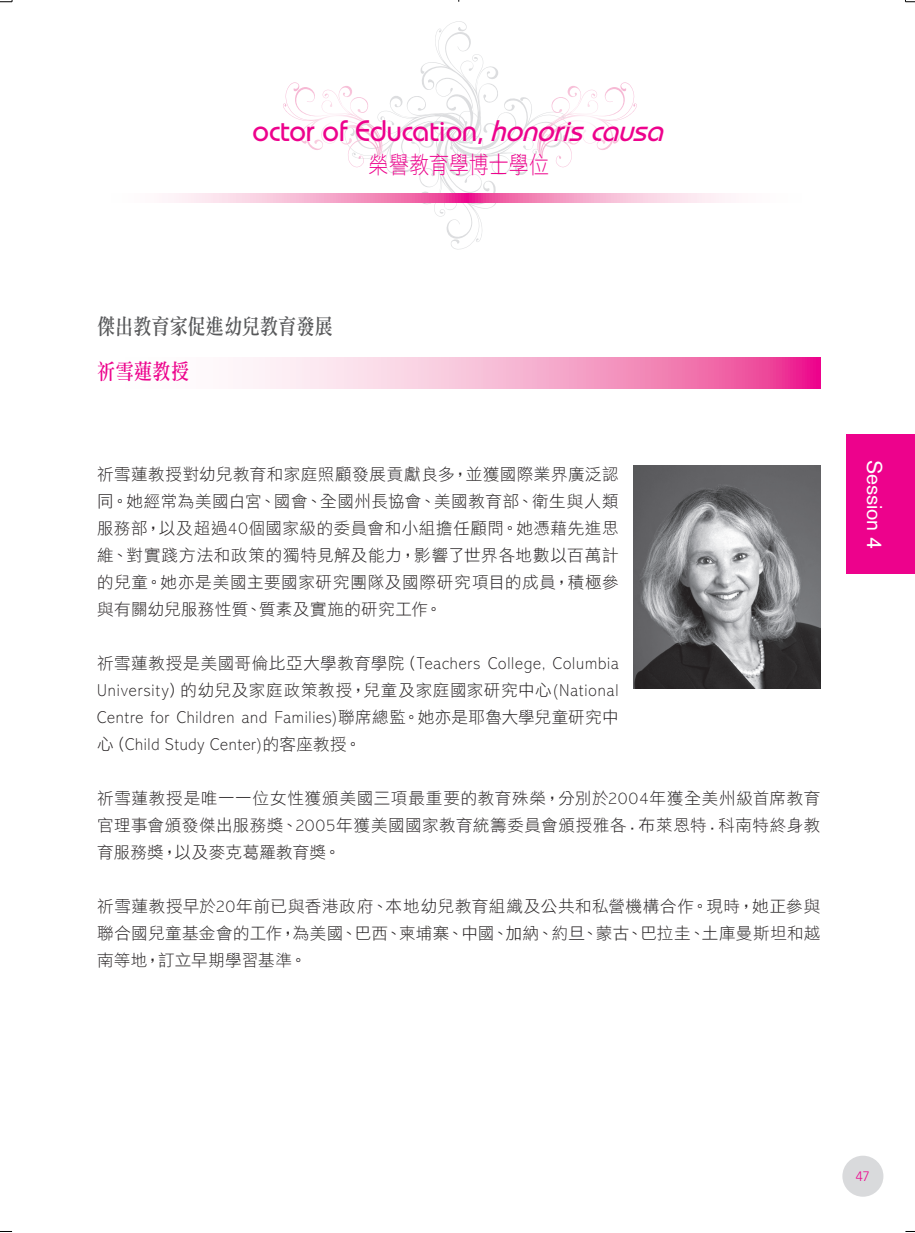
<style>
.page{position:relative;width:915px;height:1233px;background:#fff}
.page>*{position:absolute;margin:0;border:0;box-sizing:border-box;transform-origin:0 0}
.t1{font:500 29.7px "Bauhaus";letter-spacing:-.01em;color:#ed028c}
.t2{font:23.7px "DF Li Hei Lt HK BF";letter-spacing:.01em;color:#ed028c;scale:.83 1}
.t3{font:21.6px "DF Li Song Md HK BF";letter-spacing:.01em;color:#57585a;scale:.83 1}
.t4{font:21.6px "DF Li Song Md HK BF";letter-spacing:.03em;color:#ed028c;scale:.83 1}
.t5{font:21px "Akzidenz Grotesk";color:#fff}
.RB{font:16.5px/27px "DF Li Hei Lt HK BF";letter-spacing:.04em;color:#231f20;text-align:justify}
.RB-2{font:16.5px "DF Li Hei Lt HK BF";letter-spacing:.015em;color:#231f20}
.t6{font:300 13.5px "Avenir";color:#ed028c}
.s1{font-style:italic}
</style>
<div class="page">
<svg style="left:242px;top:357px;width:578px;height:31px;background:#f5a4cb"></svg>
<svg style="left:0;top:0;width:13px;height:2px"></svg>
<svg style="left:283px;top:21px;width:351px;height:229px"></svg>
<svg style="left:168px;top:193px;width:563px;height:9px;background:#f5a6cb"></svg>
<div style="left:846px;top:434px;width:69px;height:140px;background:#ed028c"></div>
<img style="left:633px;top:465px;width:187px;height:223px">
<div style="left:842px;top:1155px;width:41px;height:41px;background:#d9dadc;border-radius:50%"></div>
<p class="t1" style="left:252px;top:113px;width:420px">octor of Education, <span class="s1">honoriscausa</span></p>
<p class="t2" style="left:368px;top:152px;width:219px">榮譽教育學博士學位</p>
<p class="t3" style="left:97px;top:315px;width:285px">傑出教育家促進幼兒教育發展</p>
<p class="t4" style="left:97px;top:360px;width:112px">祈雪蓮教授</p>
<p class="RB" style="left:97px;top:461px;width:523px">祈雪蓮教授對幼兒教育和家庭照顧發展貢獻良多，並獲國際業界廣泛認同。她經常為美國白宮、國會、全國州長協會、美國教育部、衛生與人類服務部，以及超過40個國家級的委員會和小組擔任顧問。她憑藉先進思維、對實踐方法和政策的獨特見解及能力，影響了世界各地數以百萬計</p>
<p class="RB" style="left:97px;top:569px;width:523px">的兒童。她亦是美國主要國家研究團隊及國際研究項目的成員，積極參與有關幼兒服務性質、質素及實施的研究工作。</p>
<p class="RB" style="left:97px;top:650px;width:523px">祈雪蓮教授是美國哥倫比亞大學教育學院（Teachers College, Columbia University）的幼兒及家庭政策教授，兒童及家庭國家研究中心(National Centre for Children and Families)聯席總監。她亦是耶魯大學兒童研究中心（Child Study Center)的客座教授。</p>
<p class="RB" style="left:97px;top:785px;width:724px">祈雪蓮教授是唯一一位女性獲頒美國三項最重要的教育殊榮，分別於2004年獲全美州級首席教育</p>
<p class="RB" style="left:97px;top:812px;width:724px">官理事會頒發傑出服務獎、2005年獲美國國家教育統籌委員會頒授雅各．布萊恩特．科南特終身教</p>
<p class="RB-2" style="left:97px;top:843px;width:245px">育服務獎，以及麥克葛羅教育獎。</p>
<p class="RB" style="left:97px;top:893px;width:724px">祈雪蓮教授早於20年前已與香港政府、本地幼兒教育組織及公共和私營機構合作。現時，她正參與聯合國兒童基金會的工作，為美國、巴西、柬埔寨、中國、加納、約旦、蒙古、巴拉圭、土庫曼斯坦和越南等地，訂立早期學習基準。</p>
<p class="t5" style="left:886px;top:459px;width:91px;rotate:90deg">Session 4</p>
<p class="t6" style="left:855px;top:1167px;width:16px">47</p>
</div>
